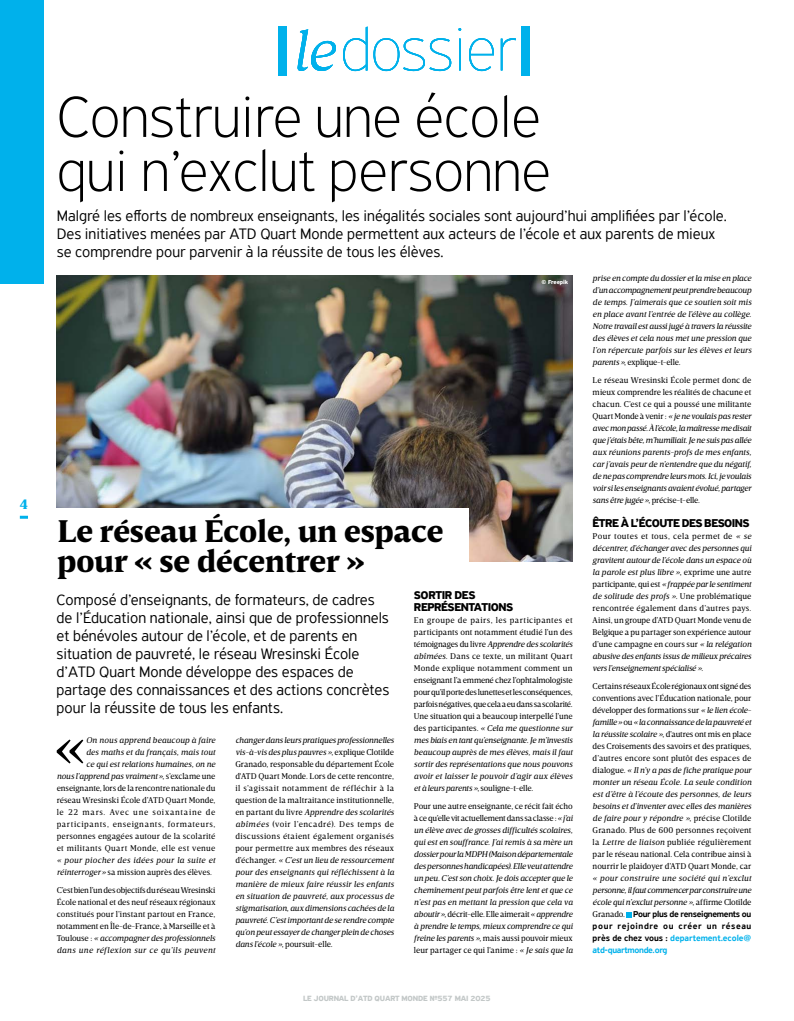
<style>
.page{position:relative;width:794px;height:1021px;background:#fff}
.page>*{position:absolute;margin:0;border:0;box-sizing:border-box;transform-origin:0 0}
.t1{font:100 61.6px/54px "PF Highway Sans Pro";color:#000}
.t2{font:900 32px/30px "Breve Text";color:#000}
.t3{font:300 16px/18px "PF Highway Sans Pro";color:#000}
.t4{font:900 14px "Breve Text";color:#00b1eb}
.t5{font:700 12px/12px "PF Highway Sans Pro";letter-spacing:-.035em;color:#000}
.t6{font:500 9px/12px "PF Highway Sans Pro";letter-spacing:-.005em;color:#000;text-align:justify}
.t7{font:italic 8.5px/12px "Breve Text";letter-spacing:-.015em;color:#000;text-align:justify}
.t8{font:8.5px/12px "Breve Text";letter-spacing:.01em;color:#000;text-align:justify}
.t9{font:italic 8.5px/12px "Breve Text";letter-spacing:.035em;color:#000}
.t10{font:700 8px "PF Highway Sans Pro";letter-spacing:-.02em;color:#c3c8c8}
.t11{font:700 6px "PF Highway Sans Pro";letter-spacing:-.01em;color:#fff}
.s1{font-style:italic}
.s2{font-style:normal}
.s3{font-family:"Breve Text";font-weight:400;font-size:8.5px}
.s4{color:#00b1eb}
</style>
<div class="page">
<svg style="left:20px;top:515px;width:8px;height:3px"></svg>
<div style="left:0;top:0;width:44px;height:283px;background:#00b1eb"></div>
<div style="left:278px;top:27px;width:9px;height:49px;background:#00b1eb"></div>
<svg style="left:298px;top:29px;width:38px;height:42px"></svg>
<svg style="left:343px;top:27px;width:24px;height:44px"></svg>
<svg style="left:373px;top:38px;width:78px;height:33px"></svg>
<svg style="left:458px;top:28px;width:3px;height:42px"></svg>
<svg style="left:469px;top:38px;width:25px;height:33px"></svg>
<svg style="left:501px;top:38px;width:15px;height:32px"></svg>
<div style="left:521px;top:27px;width:9px;height:49px;background:#00b1eb"></div>
<img style="left:57px;top:275px;width:516px;height:286px">
<div style="left:46px;top:507px;width:423px;height:65px;background:#fff"></div>
<svg style="left:626px;top:912px;width:5px;height:5px"></svg>
<svg style="left:57px;top:739px;width:26px;height:24px"></svg>
<h3 class="t4" style="left:20px;top:496px;width:10px">4</h3>
<h1 class="t1" style="left:57px;top:89px;width:495px">Construire une école qui n’exclut personne</h1>
<p class="t3" style="left:57px;top:207px;width:671px">Malgré les efforts de nombreux enseignants, les inégalités sociales sont aujourd’hui amplifiées par l’école.<br>Des initiatives menées par ATD Quart Monde permettent aux acteurs de l’école et aux parents de mieux se comprendre pour parvenir à la réussite de tous les élèves.</p>
<h2 class="t2" style="left:57px;top:517px;width:388px">Le réseau École, un espace pour « se décentrer »</h2>
<p class="t11" style="left:541px;top:278px;width:28px">© Freepik</p>
<p class="t3" style="left:57px;top:591px;width:334px">Composé d’enseignants, de formateurs, de cadres de l’Éducation nationale, ainsi que de professionnels et bénévoles autour de l’école, et de parents en situation de pauvreté, le réseau Wresinski École d’ATD Quart Monde développe des espaces de partage des connaissances et des actions concrètes pour la réussite de tous les enfants.</p>
<p class="t8" style="left:57px;top:734px;width:160px;text-align:right"><span class="s1">On nous apprend beaucoup à faire<br>des maths et du français, mais tout<br>ce qui est relations humaines, on ne<br>nous l’apprend pas vraiment»</span>, s’exclame une enseignante, lors de la rencontre nationale du réseau Wresinski École d’ATD Quart Monde, le 22 mars. Avec une soixantaine de participants, enseignants, formateurs, personnes engagées autour de la scolarité et militants Quart Monde, elle est venue</p>
<p class="t9" style="left:57px;top:854px;width:160px">« pour piocher des idées pour la suite et réinterroger» <span class="s2">sa mission auprès des élèves.</span></p>
<p class="t8" style="left:57px;top:884px;width:160px">C’est bien l’un des objectifs du réseau Wresinski École national et des neuf réseaux régionaux constitués pour l’instant partout en France, notamment en Île-de-France, à Marseille et à Toulouse : <span class="s1">« accompagner des professionnels dans une réflexion sur ce qu’ils peuvent</span></p>
<p class="t7" style="left:235px;top:734px;width:160px">changer dans leurs pratiques professionnelles vis-à-vis des plus pauvres »<span class="s2">, explique Clotilde Granado, responsable du département École d'ATD Quart Monde. Lors de cette rencontre, il s’agissait notamment de réfléchir à la question de la maltraitance institutionnelle, en partant du livre</span> Apprendre des scolarités abîmées <span class="s2">(voir l’encadré). Des temps de discussions étaient également organisés pour permettre aux membres des réseaux d’échanger.</span> « C’est un lieu de ressourcement pour des enseignants qui réfléchissent à la manière de mieux faire réussir les enfants en situation de pauvreté, aux processus de stigmatisation, aux dimensions cachées de la pauvreté. C’est important de se rendre compte qu’on peut essayer de changer plein de choses dans l’école »<span class="s2">, poursuit-elle.</span></p>
<h3 class="t5" style="left:414px;top:589px;width:101px">SORTIR DES<br>REPRÉSENTATIONS</h3>
<p class="t8" style="left:414px;top:614px;width:160px">En groupe de pairs, les participantes et participants ont notamment étudié l’un des témoignages du livre <span class="s1">Apprendre des scolarités abîmées</span>. Dans ce texte, un militant Quart Monde explique notamment comment un enseignant l’a emmené chez l’ophtalmologiste pour qu’il porte des lunettes et les conséquences, parfois négatives, que cela a eu dans sa scolarité.<br>Une situation qui a beaucoup interpellé l’une des participantes. <span class="s1">« Cela me questionne sur mes biais en tant qu’enseignante. Je m’investis beaucoup auprès de mes élèves, mais il faut sortir des représentations que nous pouvons avoir et laisser le pouvoir d’agir aux élèves et à leurs parents »</span>, souligne-t-elle.</p>
<p class="t7" style="left:414px;top:800px;width:160px"><span class="s2">Pour une autre enseignante, ce récit fait écho à ce qu’elle vit actuellement dans sa classe :</span> «j’ai un élève avec de grosses difficultés scolaires, qui est en souffrance. J’ai remis à sa mère un dossier pour la MDPH (Maison départementale des personnes handicapées). Elle veut attendre un peu. C’est son choix. Je dois accepter que le cheminement peut parfois être lent et que ce n’est pas en mettant la pression que cela va aboutir »<span class="s2">, décrit-elle. Elle aimerait</span> « apprendre à prendre le temps, mieux comprendre ce qui freine les parents »<span class="s2">, mais aussi pouvoir mieux leur partager ce qui l’anime :</span> « Je sais que la</p>
<p class="t10" style="left:303px;top:993px;width:189px">LE JOURNAL D’ATD QUART MONDE №557 MAI 2025</p>
<p class="t7" style="left:592px;top:272px;width:160px">prise en compte du dossier et la mise en place d’un accompagnement peut prendre beaucoup de temps. J’aimerais que ce soutien soit mis en place avant l’entrée de l’élève au collège.<br>Notre travail est aussi jugé à travers la réussite des élèves et cela nous met une pression que l’on répercute parfois sur les élèves et leurs parents »<span class="s2">, explique-t-elle.</span></p>
<p class="t7" style="left:592px;top:374px;width:160px"><span class="s2">Le réseau Wresinski École permet donc de mieux comprendre les réalités de chacune et chacun. C’est ce qui a poussé une militante Quart Monde à venir :</span> « je ne voulais pas rester avec mon passé. À l’école, la maîtresse me disait que j’étais bête, m’humiliait. Je ne suis pas allée aux réunions parents-profs de mes enfants, car j’avais peur de n’entendre que du négatif, de ne pas comprendre leurs mots. Ici, je voulais voir si les enseignants avaient évolué, partager sans être jugée »<span class="s2">, précise-t-elle.</span></p>
<h3 class="t5" style="left:592px;top:517px;width:158px">ÊTRE À L’ÉCOUTE DES BESOINS</h3>
<p class="t7" style="left:592px;top:530px;width:160px"><span class="s2">Pour toutes et tous, cela permet de</span> « se décentrer, d’échanger avec des personnes qui gravitent autour de l’école dans un espace où la parole est plus libre »<span class="s2">, exprime une autre participante, qui est</span> « frappée par le sentiment de solitude des profs »<span class="s2">. Une problématique rencontrée également dans d’autres pays.<br>Ainsi, un groupe d’ATD Quart Monde venu de Belgique a pu partager son expérience autour d’une campagne en cours sur</span> « la relégation abusive des enfants issus de milieux précaires vers l’enseignement spécialisé »<span class="s2">.</span></p>
<p class="t8" style="left:592px;top:680px;width:160px">Certains réseaux École régionaux ont signé des conventions avec l’Éducation nationale, pour développer des formations sur <span class="s1">« le lien école&shy;famille »</span> ou <span class="s1">« la connaissance de la pauvreté et la réussite scolaire »</span>, d’autres ont mis en place des Croisements des savoirs et des pratiques, d’autres encore sont plutôt des espaces de dialogue. <span class="s1">« Il n’y a pas de fiche pratique pour monter un réseau École. La seule condition est d’être à l’écoute des personnes, de leurs besoins et d’inventer avec elles des manières de faire pour y répondre »</span>, précise Clotilde Granado. Plus de 600 personnes reçoivent la <span class="s1">Lettre de liaison</span> publiée régulièrement par le réseau national. Cela contribue ainsi à nourrir le plaidoyer d’ATD Quart Monde, car</p>
<p class="t7" style="left:592px;top:872px;width:160px">« pour construire une société qui n’exclut personne, il faut commencer par construire une école qui n’exclut personne »<span class="s2">, affirme Clotilde</span></p>
<p class="t6" style="left:592px;top:908px;width:160px"><span class="s3">Granado.</span> Pour plus de renseignements ou pour rejoindre ou créer un réseau près de chez vous : <span class="s4">departement.ecole@ atd-quartmonde.org</span></p>
</div>
